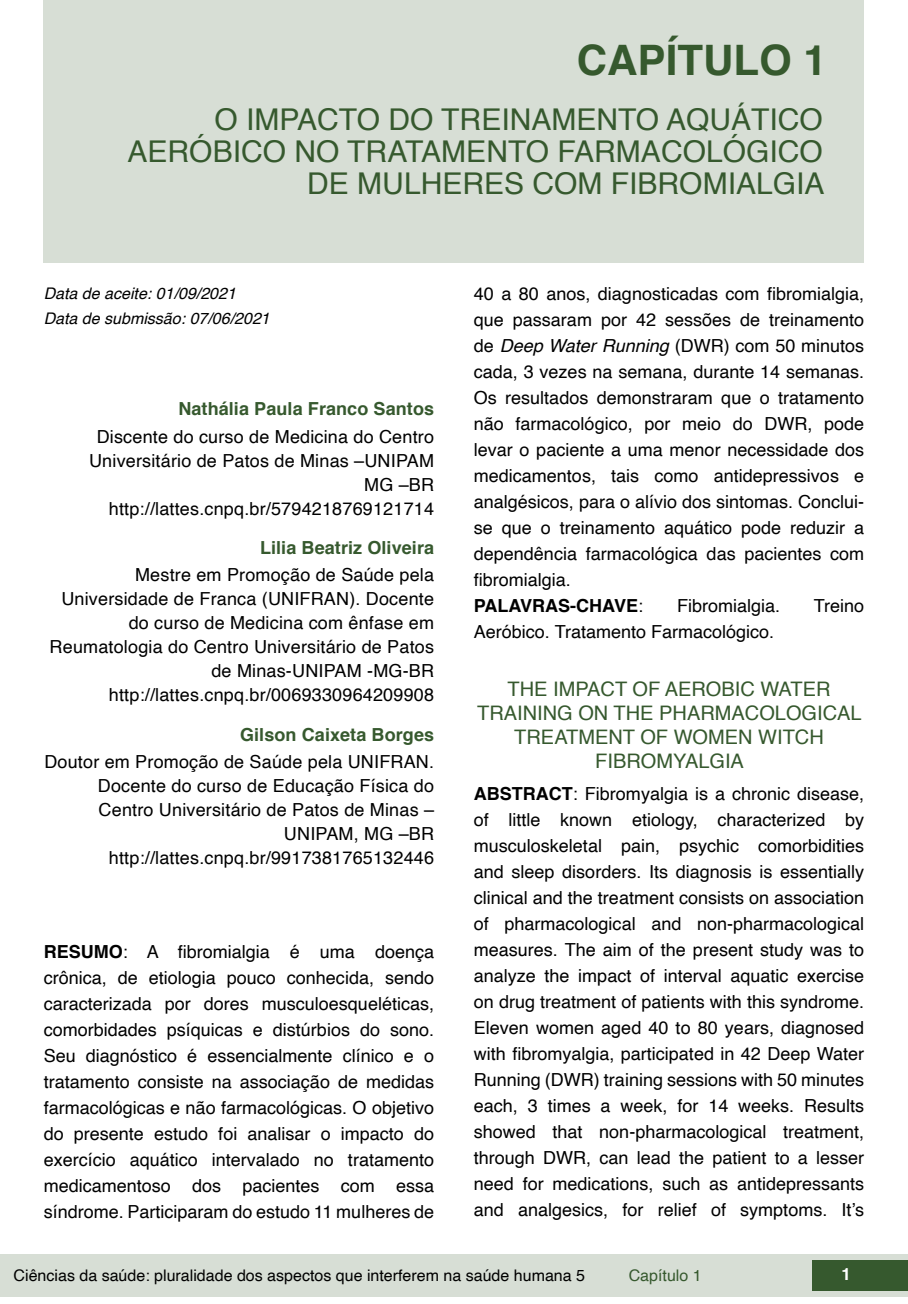
<style>
.page{position:relative;width:908px;height:1304px;background:#fff}
.page>*{position:absolute;margin:0;border:0;box-sizing:border-box;transform-origin:0 0}
.t1{font:700 42px "Helvetica";color:#36592e}
.t2{font:30px/32px "Helvetica";color:#36592e;text-align:right}
.t3{font:20px/24px "Helvetica";color:#36592e;text-align:center}
.t4{font:18px/26px "Helvetica";color:#000;text-align:right}
.t5{font:700 18px "Helvetica";letter-spacing:.005em;color:#36592e}
.t6{font:700 16.8px "Helvetica";color:#fff}
.t7{font:16px "Helvetica";color:#000}
.t8{font:italic 16px "Helvetica";color:#000}
.t9{font:16px "Helvetica";color:#36592e}
.s1{font-weight:700}
.s2{font-style:italic}
</style>
<div class="page">
<div style="left:0;top:1254px;width:906px;height:43px;background:#d7ded5"></div>
<div style="left:812px;top:1261px;width:95px;height:30px;background:#36592e"></div>
<div style="left:44px;top:0;width:819px;height:263px;background:#d7ded5"></div>
<h1 class="t1" style="left:576px;top:26px;width:251px">CAPÍTULO 1</h1>
<h2 class="t2" style="left:127px;top:104px;width:698px">O IMPACTO DO TREINAMENTO AQUÁTICO<br>AERÓBICO NO TRATAMENTO FARMACOLÓGICO<br>DE MULHERES COM FIBROMIALGIA</h2>
<p class="t8" style="left:44px;top:280px;width:194px">Data de aceite: 01/09/2021</p>
<p class="t8" style="left:44px;top:306px;width:227px">Data de submissão: 07/06/2021</p>
<p class="t5" style="left:178px;top:395px;width:257px">Nathália Paula Franco Santos</p>
<p class="t4" style="left:89px;top:425px;width:346px;line-height:24px">Discente do curso de Medicina do Centro<br>Universitário de Patos de Minas –UNIPAM<br>MG –BR http://lattes.cnpq.br/5794218769121714</p>
<p class="t5" style="left:260px;top:533px;width:175px">Lilia Beatriz Oliveira</p>
<p class="t4" style="left:50px;top:564px;width:386px;line-height:24px">Mestre em Promoção de Saúde pela Universidade de Franca (UNIFRAN). Docente do curso de Medicina com ênfase em Reumatologia do Centro Universitário de Patos de Minas-UNIPAM -MG-BR http://lattes.cnpq.br/0069330964209908</p>
<p class="t5" style="left:240px;top:720px;width:195px">Gilson Caixeta Borges</p>
<p class="t4" style="left:44px;top:750px;width:391px;line-height:24px">Doutor em Promoção de Saúde pela UNIFRAN.<br>Docente do curso de Educação Física do Centro Universitário de Patos de Minas – UNIPAM, MG –BR http://lattes.cnpq.br/9917381765132446</p>
<p class="t4" style="left:44px;top:939px;width:392px;text-align:justify"><span class="s1">RESUMO</span>: A fibromialgia é uma doença crônica, de etiologia pouco conhecida, sendo caracterizada por dores musculoesqueléticas, comorbidades psíquicas e distúrbios do sono.<br>Seu diagnóstico é essencialmente clínico e o tratamento consiste na associação de medidas farmacológicas e não farmacológicas. O objetivo do presente estudo foi analisar o impacto do exercício aquático intervalado no tratamento medicamentoso dos pacientes com essa síndrome. Participaram do estudo 11 mulheres de</p>
<p class="t4" style="left:473px;top:281px;width:392px;text-align:left">40 a 80 anos, diagnosticadas com fibromialgia, que passaram por 42 sessões de treinamento de <span class="s2">Deep Water Running</span> (DWR) com 50 minutos cada, 3 vezes na semana, durante 14 semanas.<br>Os resultados demonstraram que o tratamento não farmacológico, por meio do DWR, pode levar o paciente a uma menor necessidade dos medicamentos, tais como antidepressivos e analgésicos, para o alívio dos sintomas. Conclui&shy;se que o treinamento aquático pode reduzir a dependência farmacológica das pacientes com fibromialgia.<br><span class="s1">PALAVRAS-CHAVE</span>:</p>
<p class="t4" style="left:676px;top:593px;width:105px">Fibromialgia.</p>
<p class="t4" style="left:813px;top:593px;width:52px">Treino</p>
<p class="t4" style="left:473px;top:619px;width:302px">Aeróbico. Tratamento Farmacológico.</p>
<p class="t3" style="left:477px;top:678px;width:386px">THE IMPACT OF AEROBIC WATER<br>TRAINING ON THE PHARMACOLOGICAL<br>TREATMENT OF WOMEN WITCH<br>FIBROMYALGIA</p>
<p class="t4" style="left:473px;top:781px;width:392px;text-align:justify"><span class="s1">ABSTRACT</span>: Fibromyalgia is a chronic disease, of little known etiology, characterized by musculoskeletal pain, psychic comorbidities and sleep disorders. Its diagnosis is essentially clinical and the treatment consists on association of pharmacological and non-pharmacological measures. The aim of the present study was to analyze the impact of interval aquatic exercise on drug treatment of patients with this syndrome.<br>Eleven women aged 40 to 80 years, diagnosed with fibromyalgia, participated in 42 Deep Water Running (DWR) training sessions with 50 minutes each, 3 times a week, for 14 weeks. Results showed that non-pharmacological treatment, through DWR, can lead the patient to a lesser need for medications, such as antidepressants and analgesics, for relief of symptoms. It’s</p>
<p class="t7" style="left:14px;top:1263px;width:572px">Ciências da saúde: pluralidade dos aspectos que interferem na saúde humana 5</p>
<p class="t9" style="left:628px;top:1263px;width:74px">Capítulo 1</p>
<p class="t6" style="left:841px;top:1261px;width:11px">1</p>
</div>
